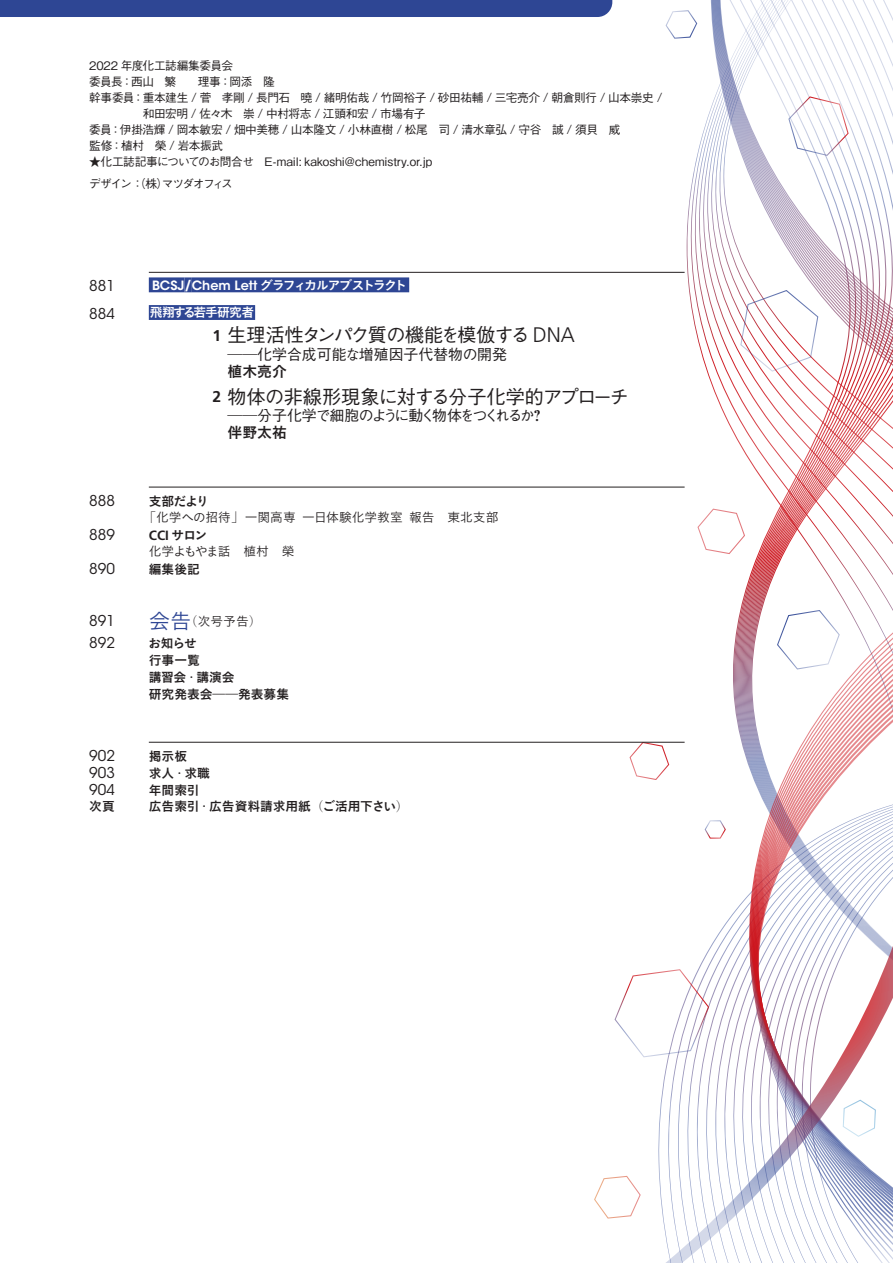
<style>
.page{position:relative;width:893px;height:1263px;background:#fff}
.page>*{position:absolute;margin:0;border:0;box-sizing:border-box;transform-origin:0 0}
.t1{font:500 19.2px "Gothic BBB Pr 6";letter-spacing:-.04em;color:#231f20}
.t2{font:500 19.2px "Gothic BBB Pr 6";letter-spacing:-.07em;color:#231f20}
.t3{font:14.85px "ITC Avant Garde Std";color:#231f20}
.t4{font:500 14.85px "Gothic BBB Pr 6";letter-spacing:-.13em;color:#231f20}
.t5{font:500 14.85px "Gothic BBB Pr 6";color:#231f20}
.t6{font:14.85px "Koburina Go Std W6";color:#231f20}
.t7{font:700 13.35px "Frutiger LT Std";color:#231f20}
.t8{font:12.75px/17px "Koburina Go Std W6";color:#231f20}
.t9{font:12.75px "Koburina Go Std W3";color:#231f20}
.t10{font:12.75px "Koburina Go Std W6";letter-spacing:-.135em;color:#fff}
.t11{font:12.75px "Koburina Go Std W3";letter-spacing:-.095em;color:#231f20}
.t12{font:12.75px "Koburina Go Std W6";letter-spacing:-.07em;color:#fff}
.t13{font:500 11.7px/22.4px "Gothic BBB Pr 6";letter-spacing:-.03em;color:#231f20}
.s1{font-size:12.6px}
.s2{font-family:"ITC Avant Garde Std";font-weight:600}
.s3{font-family:"ITC Avant Garde Std";font-weight:600;font-size:13.8px}
.s4{font-family:"Frutiger LT Std";font-weight:700;font-size:15.6px}
.s5{font-family:"Frutiger LT Std";font-weight:300;font-size:21px}
.s6{font-family:"Shin Go Pr 6";font-weight:300;font-stretch:expanded}
.s7{font-family:"Midashi Min Pr 6 MA31";font-weight:400}
.s8{font-family:"Ryumin Pr 6";font-weight:300}
.s9{font-family:"Koburina Go Std W6";font-weight:400;font-size:12.75px}
.s10{font-size:21.3px;color:#2e4694}
</style>
<div class="page">
<div style="left:0;top:0;width:612px;height:17px;background:#2e4694"></div>
<hr style="left:149px;top:272px;width:536px;height:1px;background:#231f20">
<svg style="left:690px;top:0;width:203px;height:593px"></svg>
<svg style="left:594px;top:644px;width:299px;height:587px"></svg>
<svg style="left:665px;top:946px;width:137px;height:317px"></svg>
<svg style="left:787px;top:96px;width:62px;height:61px"></svg>
<svg style="left:629px;top:741px;width:41px;height:40px"></svg>
<svg style="left:704px;top:819px;width:22px;height:20px"></svg>
<svg style="left:776px;top:610px;width:64px;height:60px"></svg>
<svg style="left:665px;top:10px;width:33px;height:29px"></svg>
<svg style="left:739px;top:289px;width:80px;height:83px"></svg>
<svg style="left:697px;top:508px;width:49px;height:47px"></svg>
<svg style="left:802px;top:790px;width:91px;height:473px"></svg>
<svg style="left:614px;top:968px;width:96px;height:90px"></svg>
<svg style="left:594px;top:1175px;width:47px;height:44px"></svg>
<div style="left:149px;top:277px;width:35px;height:15px;background:#2e4694"></div>
<div style="left:184px;top:277px;width:8px;height:15px;background:#2e4694"></div>
<div style="left:192px;top:277px;width:217px;height:15px;background:#2e4694"></div>
<div style="left:149px;top:305px;width:106px;height:15px;background:#2e4694"></div>
<hr style="left:149px;top:487px;width:536px;height:1px;background:#231f20">
<hr style="left:149px;top:742px;width:536px;height:1px;background:#231f20">
<p class="t13" style="left:89px;top:53px;width:145px">2022 年度化工誌編集委員会</p>
<p class="t13" style="left:89px;top:69px;width:187px">委員長：西山　繁　　理事：岡添　隆</p>
<p class="t13" style="left:89px;top:85px;width:575px">幹事委員： 重本建生 <span class="s1">/</span> 菅　孝剛 <span class="s1">/</span> 長門石　曉 <span class="s1">/</span> 緒明佑哉 <span class="s1">/</span> 竹岡裕子 <span class="s1">/</span> 砂田祐輔 <span class="s1">/</span> 三宅亮介 <span class="s1">/</span> 朝倉則行 <span class="s1">/</span> 山本崇史 <span class="s1">/</span></p>
<p class="t13" style="left:143px;top:101px;width:284px">和田宏明 <span class="s1">/</span> 佐々木　崇 <span class="s1">/</span> 中村将志 <span class="s1">/</span> 江頭和宏 <span class="s1">/</span> 市場有子</p>
<p class="t13" style="left:89px;top:117px;width:533px">委員：伊掛浩輝 <span class="s1">/</span> 岡本敏宏 <span class="s1">/</span> 畑中美穂 <span class="s1">/</span> 山本隆文 <span class="s1">/</span> 小林直樹 <span class="s1">/</span> 松尾　司 <span class="s1">/</span> 清水章弘 <span class="s1">/</span> 守谷　誠 <span class="s1">/</span> 須貝　威</p>
<p class="t13" style="left:89px;top:133px;width:135px">監修：植村　榮 <span class="s1">/</span> 岩本振武</p>
<p class="t13" style="left:89px;top:149px;width:344px">★化工誌記事についてのお問合せ　E-mail: kakoshi@chemistry.or.jpデザイン：（株）マツダオフィス</p>
<p class="t3" style="left:89px;top:276px;width:27px">881</p>
<p class="t10" style="left:152px;top:275px;width:257px"><span class="s2">BCSJ</span><span class="s3">/</span><span class="s2">Chem Lett</span> グラフィカルアブストラクト</p>
<p class="t3" style="left:89px;top:304px;width:27px">884</p>
<p class="t12" style="left:150px;top:303px;width:106px">飛翔する若手研究者</p>
<h1 class="t2" style="left:212px;top:319px;width:364px"><span class="s4">1</span> 生理活性タンパク質の機能を模倣する <span class="s5">DNA</span></h1>
<p class="t5" style="left:227px;top:342px;width:281px"><span class="s6">――</span>化学合成可能な増殖因子代替物の開発</p>
<p class="t6" style="left:227px;top:360px;width:61px">植木亮介</p>
<h1 class="t1" style="left:212px;top:381px;width:418px"><span class="s4">2</span> 物体の非線形現象に対する分子化学的アプローチ</h1>
<p class="t4" style="left:227px;top:404px;width:319px"><span class="s6">――</span>分子化学で細胞のように動く物体をつくれるか<span class="s7">？</span></p>
<p class="t6" style="left:227px;top:421px;width:61px">伴野太祐</p>
<p class="t3" style="left:89px;top:491px;width:27px">888</p>
<p class="t8" style="left:149px;top:493px;width:62px">支部だより</p>
<p class="t9" style="left:143px;top:507px;width:357px"><span class="s8">「</span>化学への招待<span class="s8">」</span>一関高専 一日体験化学教室 報告　東北支部</p>
<p class="t3" style="left:89px;top:525px;width:27px">889</p>
<p class="t7" style="left:149px;top:527px;width:60px">CCI <span class="s9">サロン</span></p>
<p class="t11" style="left:149px;top:541px;width:147px">化学よもやま話　植村　榮</p>
<p class="t3" style="left:89px;top:559px;width:27px">890</p>
<p class="t8" style="left:149px;top:561px;width:53px">編集後記</p>
<p class="t3" style="left:89px;top:611px;width:27px">891</p>
<p class="t9" style="left:149px;top:611px;width:114px"><span class="s10">会告</span><span class="s8">（</span>次号予告<span class="s8">）</span></p>
<p class="t3" style="left:89px;top:634px;width:27px">892</p>
<p class="t8" style="left:148px;top:635px;width:142px">お知らせ<br>行事一覧<br>講習会<span class="s8">・</span>講演会<br>研究発表会<span class="s8">――</span>発表募集</p>
<p class="t3" style="left:89px;top:746px;width:27px">902</p>
<p class="t8" style="left:149px;top:748px;width:40px">掲示板</p>
<p class="t3" style="left:89px;top:763px;width:27px">903</p>
<p class="t8" style="left:149px;top:765px;width:63px">求人<span class="s8">・</span>求職</p>
<p class="t3" style="left:89px;top:780px;width:27px">904</p>
<p class="t8" style="left:149px;top:782px;width:52px">年間索引</p>
<p class="t8" style="left:89px;top:798px;width:27px">次頁</p>
<p class="t8" style="left:149px;top:798px;width:261px">広告索引<span class="s8">・</span>広告資料請求用紙<span class="s8">（</span>ご活用下さい<span class="s8">）</span></p>
</div>
